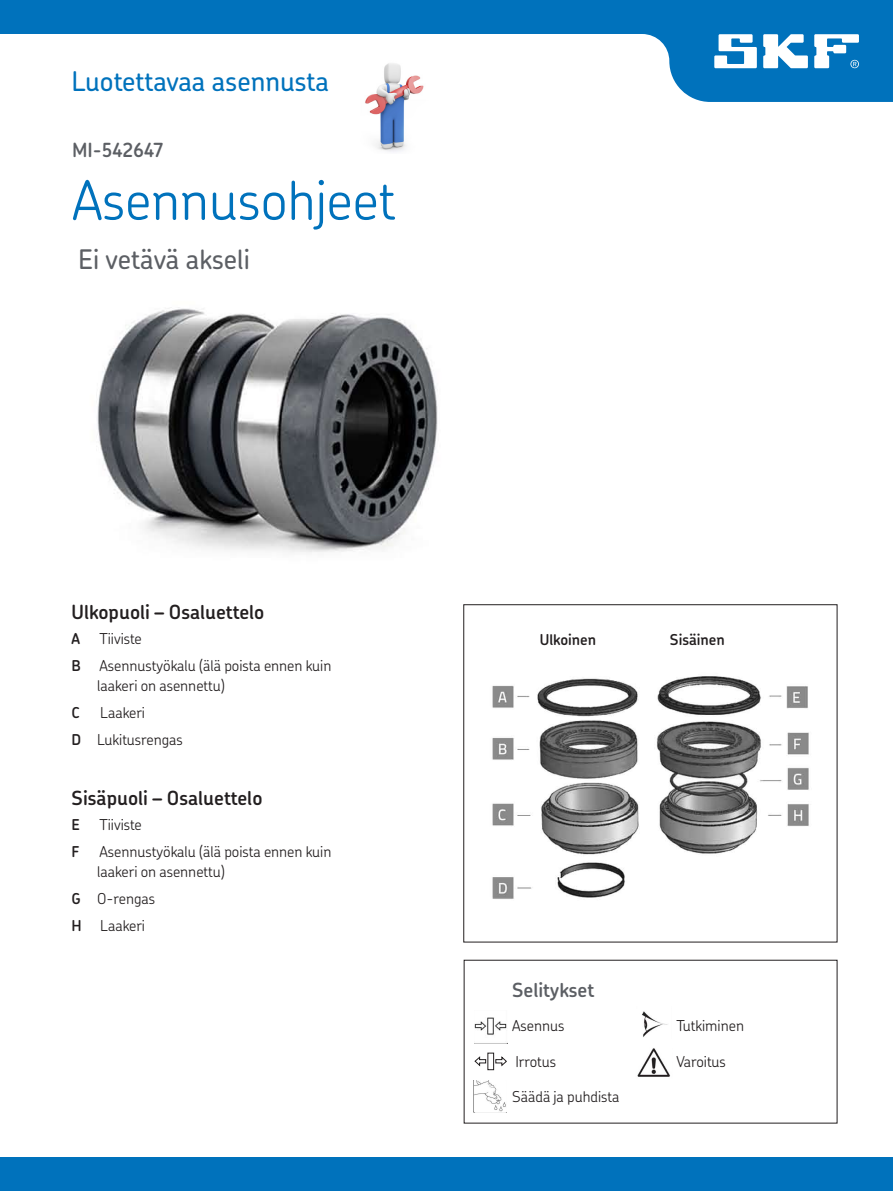
<style>
.page{position:relative;width:893px;height:1191px;background:#fff}
.page>*{position:absolute;margin:0;border:0;box-sizing:border-box;transform-origin:0 0}
.Heading_1_blue{font:300 54px "SKF Chevin OT";color:#0072bc}
.Heading_3_after_h2_b{font:500 27px "SKF Chevin OT";color:#0072bc}
.Heading_3_stone{font:500 27px "SKF Chevin OT";color:#5c5f64}
.Heading_4{font:600 19.5px "SKF Chevin OT";color:#231f20}
.Heading_4_stone{font:600 19.5px "SKF Chevin OT";color:#5c5f64}
.ABC_list{font:300 15px/19.5px "SKF Chevin OT";color:#231f20}
.Legends_p_1{font:300 15px "SKF Chevin OT";color:#231f20}
.Large_aside_heading{font:600 15px "SKF Chevin OT";color:#231f20}
.ABC_list-2{font:600 15px "SKF Chevin OT";color:#231f20}
.s1{font-weight:600}
</style>
<div class="page">
<img style="left:97px;top:307px;width:341px;height:246px">
<div style="left:463px;top:604px;width:374px;height:338px;border:1px solid #231f20"></div>
<img style="left:365px;top:102px;width:41px;height:50px">
<img style="left:492px;top:676px;width:317px;height:223px">
<img style="left:637px;top:1048px;width:33px;height:29px">
<img style="left:474px;top:1017px;width:33px;height:18px">
<img style="left:642px;top:1011px;width:26px;height:26px">
<svg style="left:474px;top:1052px;width:33px;height:19px"></svg>
<img style="left:474px;top:1081px;width:32px;height:32px">
<div style="left:0;top:1157px;width:892px;height:34px;background:#0072bc"></div>
<svg style="left:0;top:0;width:892px;height:102px"></svg>
<svg style="left:714px;top:34px;width:42px;height:34px"></svg>
<svg style="left:763px;top:34px;width:44px;height:34px"></svg>
<svg style="left:814px;top:34px;width:44px;height:34px"></svg>
<p class="Heading_3_after_h2_b" style="left:72px;top:57px;width:259px">Luotettavaa asennusta</p>
<p class="Heading_4_stone" style="left:72px;top:132px;width:93px">MI-542647</p>
<p class="Heading_1_blue" style="left:72px;top:151px;width:325px">Asennusohjeet</p>
<p class="Heading_3_stone" style="left:78px;top:235px;width:173px">Ei vetävä akseli</p>
<p class="Heading_4" style="left:72px;top:594px;width:194px">Ulkopuoli – Osaluettelo</p>
<p class="ABC_list-2" style="left:72px;top:625px;width:10px">A</p>
<p class="ABC_list" style="left:99px;top:627px;width:44px">Tiiviste</p>
<p class="ABC_list" style="left:97px;top:654px;width:236px;text-indent:-26px"><span class="s1">B</span> Asennustyökalu (älä poista ennen kuin laakeri on asennettu)</p>
<p class="ABC_list-2" style="left:72px;top:699px;width:10px">C</p>
<p class="ABC_list" style="left:100px;top:701px;width:46px">Laakeri</p>
<p class="ABC_list" style="left:72px;top:728px;width:113px"><span class="s1">D</span> Lukitusrengas</p>
<p class="Heading_4" style="left:72px;top:780px;width:192px">Sisäpuoli – Osaluettelo</p>
<p class="ABC_list-2" style="left:72px;top:811px;width:10px">E</p>
<p class="ABC_list" style="left:99px;top:813px;width:44px">Tiiviste</p>
<p class="ABC_list-2" style="left:72px;top:838px;width:9px">F</p>
<p class="ABC_list" style="left:97px;top:840px;width:236px">Asennustyökalu (älä poista ennen kuin laakeri on asennettu)</p>
<p class="ABC_list" style="left:72px;top:887px;width:85px"><span class="s1">G</span> O-rengas</p>
<p class="ABC_list" style="left:72px;top:914px;width:75px"><span class="s1">H</span> Laakeri</p>
<p class="Large_aside_heading" style="left:539px;top:626px;width:58px">Ulkoinen</p>
<p class="Large_aside_heading" style="left:670px;top:626px;width:56px">Sisäinen</p>
<p class="Heading_4_stone" style="left:512px;top:972px;width:84px">Selitykset</p>
<p class="Legends_p_1" style="left:512px;top:1012px;width:54px">Asennus</p>
<p class="Legends_p_1" style="left:515px;top:1047px;width:42px">Irrotus</p>
<p class="Legends_p_1" style="left:512px;top:1083px;width:109px">Säädä ja puhdista</p>
<p class="Legends_p_1" style="left:676px;top:1012px;width:69px">Tutkiminen</p>
<p class="Legends_p_1" style="left:676px;top:1047px;width:51px">Varoitus</p>
</div>
